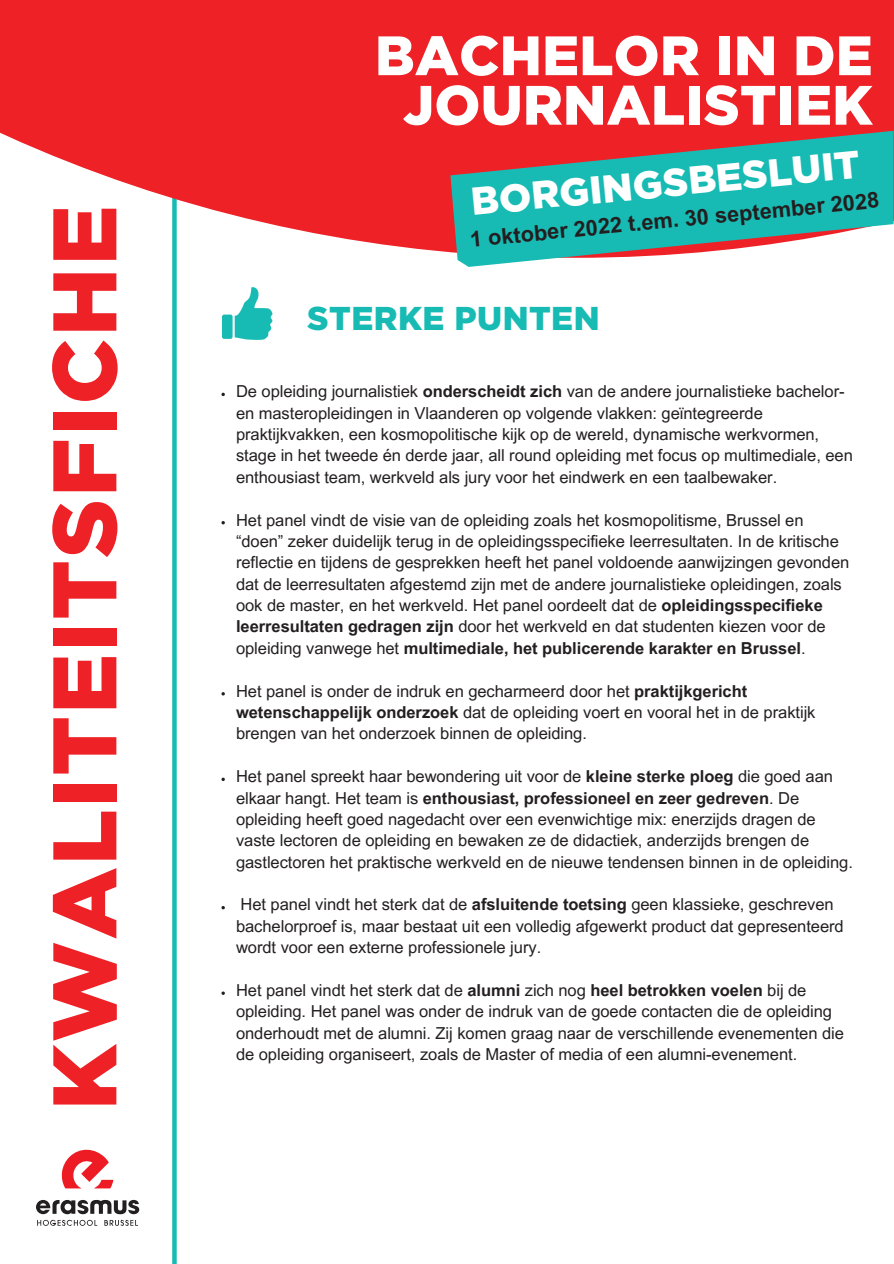
<style>
.page{position:relative;width:894px;height:1264px;background:#fff}
.page>*{position:absolute;margin:0;border:0;box-sizing:border-box;transform-origin:0 0}
.t1{font:900 90px "Gotham";letter-spacing:.025em;color:#ee2127}
.t2{font:900 55.35px/49.5px "Gotham";letter-spacing:.005em;color:#fff;text-align:center}
.t3{font:900 38.85px "Gotham";color:#fff}
.t4{font:900 33px "Gotham";letter-spacing:.015em;color:#18bbb4}
.t5{font:700 21.75px "Arial MT Pro";color:#231f20}
.t6{font:16.5px/21.3px "Arial MT Pro";letter-spacing:-.005em;color:#231f20}
.s1{font-weight:700}
</style>
<div class="page">
<svg style="left:37px;top:258px;width:140px;height:1005px"></svg>
<svg style="left:0;top:0;width:893px;height:258px;background:#ef3e43"></svg>
<svg style="left:450px;top:131px;width:443px;height:136px;background:#5ea4a1"></svg>
<svg style="left:59px;top:1146px;width:54px;height:42px"></svg>
<svg style="left:36px;top:1199px;width:103px;height:26px"></svg>
<svg style="left:221px;top:393px;width:4px;height:3px"></svg>
<svg style="left:221px;top:521px;width:4px;height:3px"></svg>
<svg style="left:221px;top:692px;width:4px;height:3px"></svg>
<svg style="left:221px;top:777px;width:4px;height:4px"></svg>
<svg style="left:221px;top:906px;width:4px;height:3px"></svg>
<svg style="left:235px;top:287px;width:37px;height:53px"></svg>
<div style="left:222px;top:314px;width:10px;height:25px;background:#18bbb4;border-radius:2px"></div>
<p class="t1" style="left:44px;top:1110px;width:906px;rotate:-90deg">KWALITEITSFICHE</p>
<p class="t2" style="left:375px;top:34px;width:499px">BACHELOR IN DE<br>JOURNALISTIEK</p>
<p class="t3" style="left:469px;top:186px;width:392px;rotate:-6deg">BORGINGSBESLUIT</p>
<p class="t5" style="left:469px;top:233px;width:412px;rotate:-6deg">1 oktober 2022 t.em. 30 september 2028</p>
<h4 class="t4" style="left:307px;top:304px;width:294px">STERKE PUNTEN</h4>
<p class="t6" style="left:236px;top:383px;width:618px">De opleiding journalistiek <span class="s1">onderscheidt zich</span> van de andere journalistieke bachelor&shy;en masteropleidingen in Vlaanderen op volgende vlakken: geïntegreerde praktijkvakken, een kosmopolitische kijk op de wereld, dynamische werkvormen, stage in het tweede én derde jaar, all round opleiding met focus op multimediale, een enthousiast team, werkveld als jury voor het eindwerk en een taalbewaker.</p>
<h2 class="t6" style="left:236px;top:511px;width:614px">Het panel vindt de visie van de opleiding zoals het kosmopolitisme, Brussel en “doen” zeker duidelijk terug in de opleidingsspecifieke leerresultaten. In de kritische reflectie en tijdens de gesprekken heeft het panel voldoende aanwijzingen gevonden dat de leerresultaten afgestemd zijn met de andere journalistieke opleidingen, zoals ook de master, en het werkveld. Het panel oordeelt dat de <span class="s1">opleidingsspecifieke leerresultaten gedragen zijn</span> door het werkveld en dat studenten kiezen voor de opleiding vanwege het <span class="s1">multimediale, het publicerende karakter en Brussel</span>.</h2>
<h3 class="t6" style="left:236px;top:682px;width:581px">Het panel is onder de indruk en gecharmeerd door het <span class="s1">praktijkgericht wetenschappelijk onderzoek</span> dat de opleiding voert en vooral het in de praktijk brengen van het onderzoek binnen de opleiding.</h3>
<h5 class="t6" style="left:236px;top:767px;width:618px">Het panel spreekt haar bewondering uit voor de <span class="s1">kleine sterke ploeg</span> die goed aan elkaar hangt. Het team is <span class="s1">enthousiast, professioneel en zeer gedreven</span>. De opleiding heeft goed nagedacht over een evenwichtige mix: enerzijds dragen de vaste lectoren de opleiding en bewaken ze de didactiek, anderzijds brengen de gastlectoren het praktische werkveld en de nieuwe tendensen binnen in de opleiding.</h5>
<h1 class="t6" style="left:236px;top:896px;width:609px">Het panel vindt het sterk dat de <span class="s1">afsluitende toetsing</span> geen klassieke, geschreven bachelorproef is, maar bestaat uit een volledig afgewerkt product dat gepresenteerd wordt voor een externe professionele jury.</h1>
<p class="t6" style="left:236px;top:981px;width:609px">Het panel vindt het sterk dat de <span class="s1">alumni</span> zich nog <span class="s1">heel betrokken voelen</span> bij de opleiding. Het panel was onder de indruk van de goede contacten die de opleiding onderhoudt met de alumni. Zij komen graag naar de verschillende evenementen die de opleiding organiseert, zoals de Master of media of een alumni-evenement.</p>
</div>
